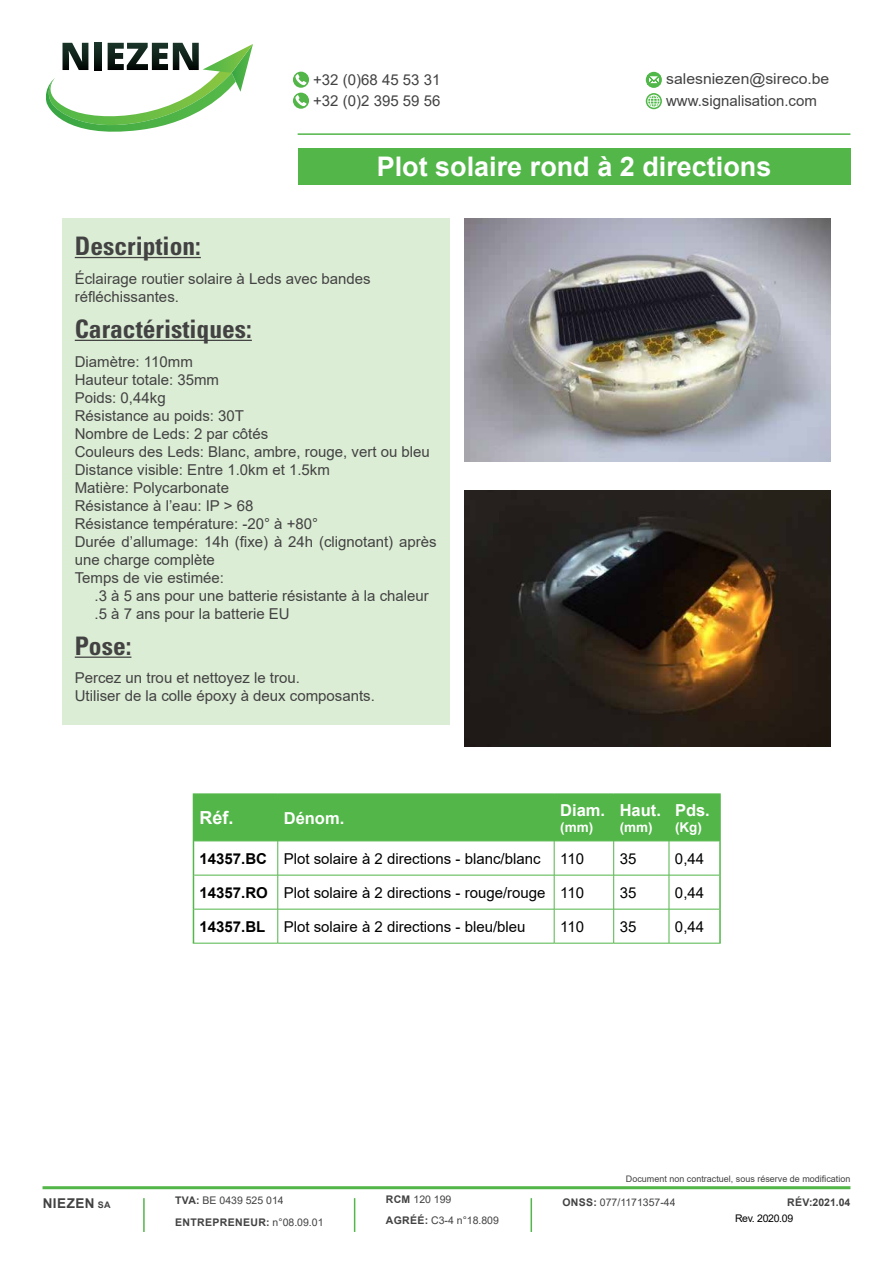
<style>
.page{position:relative;width:893px;height:1263px;background:#fff}
.page>*{position:absolute;margin:0;border:0;box-sizing:border-box;transform-origin:0 0}
.t1{font:700 27px "Arial";color:#fff}
.t2{font:700 condensed 25.5px "Univers LT Std";color:#434243}
.t3{font:700 18px "Arial";color:#fff}
.t4{font:700 16.5px "Arial";color:#fff}
.t5{font:15px/18px "Arial";color:#434243}
.t6{font:15px "Arial";color:#000}
.t7{font:15px/21.3px "Arial";color:#434243;scale:1.05 1}
.t8{font:700 13.5px "Arial";color:#fff}
.t9{font:700 13.5px "Arial";letter-spacing:.035em;color:#434243}
.t10{font:10.5px/21.1px "Arial";color:#434243}
.t11{font:700 10.5px "Arial";color:#434243}
.t12{font:10.5px "Arial";letter-spacing:-.03em;color:#000}
.t13{font:9px "Arial";color:#434243}
.s1{font-weight:700}
.s2{font-size:9px}
</style>
<div class="page">
<svg style="left:646px;top:72px;width:16px;height:16px"></svg>
<svg style="left:648px;top:75px;width:12px;height:10px"></svg>
<svg style="left:646px;top:93px;width:16px;height:16px"></svg>
<hr style="left:298px;top:133px;width:552px;height:2px;background:#52b648">
<svg style="left:293px;top:72px;width:16px;height:16px"></svg>
<svg style="left:295px;top:74px;width:12px;height:11px"></svg>
<svg style="left:293px;top:93px;width:16px;height:16px"></svg>
<svg style="left:295px;top:95px;width:12px;height:11px"></svg>
<svg style="left:46px;top:43px;width:207px;height:89px"></svg>
<hr style="left:43px;top:1186px;width:807px;height:3px;background:#52b648">
<hr style="left:143px;top:1198px;width:2px;height:34px;background:#52b648">
<hr style="left:354px;top:1198px;width:1px;height:34px;background:#52b648">
<hr style="left:531px;top:1198px;width:1px;height:34px;background:#52b648">
<div style="left:298px;top:148px;width:552px;height:37px;background:#52b648"></div>
<div style="left:62px;top:218px;width:387px;height:507px;background:#dbedd4"></div>
<hr style="left:75px;top:257px;width:126px;height:1px;background:#434243">
<hr style="left:75px;top:340px;width:177px;height:1px;background:#434243">
<hr style="left:75px;top:656px;width:56px;height:2px;background:#434243">
<div style="left:194px;top:795px;width:525px;height:46px;background:#52b648"></div>
<svg style="left:194px;top:842px;width:525px;height:101px"></svg>
<hr style="left:277px;top:795px;width:1px;height:46px;background:#52b648">
<hr style="left:554px;top:795px;width:1px;height:46px;background:#52b648">
<hr style="left:613px;top:795px;width:1px;height:46px;background:#52b648">
<hr style="left:669px;top:795px;width:1px;height:46px;background:#52b648">
<hr style="left:194px;top:841px;width:84px;height:1px;background:#52b648">
<hr style="left:278px;top:841px;width:276px;height:1px;background:#52b648">
<hr style="left:277px;top:841px;width:1px;height:34px;background:#52b648">
<hr style="left:554px;top:841px;width:60px;height:1px;background:#52b648">
<hr style="left:554px;top:841px;width:1px;height:34px;background:#52b648">
<hr style="left:614px;top:841px;width:55px;height:1px;background:#52b648">
<hr style="left:613px;top:841px;width:1px;height:34px;background:#52b648">
<hr style="left:669px;top:841px;width:50px;height:1px;background:#52b648">
<hr style="left:669px;top:841px;width:1px;height:34px;background:#52b648">
<hr style="left:194px;top:875px;width:84px;height:1px;background:#52b648">
<hr style="left:278px;top:875px;width:276px;height:1px;background:#52b648">
<hr style="left:277px;top:875px;width:1px;height:34px;background:#52b648">
<hr style="left:554px;top:875px;width:60px;height:1px;background:#52b648">
<hr style="left:554px;top:875px;width:1px;height:34px;background:#52b648">
<hr style="left:614px;top:875px;width:55px;height:1px;background:#52b648">
<hr style="left:613px;top:875px;width:1px;height:34px;background:#52b648">
<hr style="left:669px;top:875px;width:50px;height:1px;background:#52b648">
<hr style="left:669px;top:875px;width:1px;height:34px;background:#52b648">
<hr style="left:194px;top:909px;width:84px;height:1px;background:#52b648">
<hr style="left:278px;top:909px;width:276px;height:1px;background:#52b648">
<hr style="left:277px;top:909px;width:1px;height:34px;background:#52b648">
<hr style="left:554px;top:909px;width:60px;height:1px;background:#52b648">
<hr style="left:554px;top:909px;width:1px;height:34px;background:#52b648">
<hr style="left:614px;top:909px;width:55px;height:1px;background:#52b648">
<hr style="left:613px;top:909px;width:1px;height:34px;background:#52b648">
<hr style="left:669px;top:909px;width:50px;height:1px;background:#52b648">
<hr style="left:669px;top:909px;width:1px;height:34px;background:#52b648">
<hr style="left:193px;top:943px;width:85px;height:1px;background:#52b648">
<hr style="left:278px;top:943px;width:276px;height:1px;background:#52b648">
<hr style="left:554px;top:943px;width:60px;height:1px;background:#52b648">
<hr style="left:614px;top:943px;width:55px;height:1px;background:#52b648">
<hr style="left:669px;top:943px;width:52px;height:1px;background:#52b648">
<hr style="left:193px;top:793px;width:85px;height:2px;background:#52b648">
<hr style="left:193px;top:795px;width:1px;height:46px;background:#52b648">
<hr style="left:278px;top:793px;width:276px;height:2px;background:#52b648">
<hr style="left:554px;top:793px;width:60px;height:2px;background:#52b648">
<hr style="left:614px;top:793px;width:55px;height:2px;background:#52b648">
<hr style="left:669px;top:793px;width:52px;height:2px;background:#52b648">
<hr style="left:719px;top:795px;width:2px;height:46px;background:#52b648">
<hr style="left:193px;top:841px;width:1px;height:34px;background:#52b648">
<hr style="left:719px;top:841px;width:2px;height:34px;background:#52b648">
<hr style="left:193px;top:875px;width:1px;height:34px;background:#52b648">
<hr style="left:719px;top:875px;width:2px;height:34px;background:#52b648">
<hr style="left:193px;top:909px;width:1px;height:34px;background:#52b648">
<hr style="left:719px;top:909px;width:2px;height:34px;background:#52b648">
<img style="left:464px;top:218px;width:367px;height:244px">
<img style="left:464px;top:490px;width:367px;height:256px">
<p class="t5" style="left:313px;top:69px;width:129px;line-height:21px">+32 (0)68 45 53 31 +32 (0)2 395 59 56</p>
<p class="t7" style="left:666px;top:68px;width:157px">salesniezen@sireco.be www.signalisation.com</p>
<h1 class="t1" style="left:377px;top:148px;width:396px">Plot solaire rond à 2 directions</h1>
<h2 class="t2" style="left:75px;top:230px;width:128px">Description:</h2>
<p class="t5" style="left:75px;top:269px;width:297px">Éclairage routier solaire à Leds avec bandes réfléchissantes.</p>
<h2 class="t2" style="left:75px;top:313px;width:179px">Caractéristiques:</h2>
<p class="t5" style="left:75px;top:352px;width:363px">Diamètre: 110mm<br>Hauteur totale: 35mm<br>Poids: 0,44kg<br>Résistance au poids: 30T<br>Nombre de Leds: 2 par côtés<br>Couleurs des Leds: Blanc, ambre, rouge, vert ou bleu<br>Distance visible: Entre 1.0km et 1.5km<br>Matière: Polycarbonate<br>Résistance à l’eau: IP &gt; 68<br>Résistance température: -20° à +80°<br>Durée d’allumage: 14h (fixe) à 24h (clignotant) après une charge complète<br>Temps de vie estimée:</p>
<p class="t5" style="left:95px;top:586px;width:336px">.3 à 5 ans pour une batterie résistante à la chaleur .5 à 7 ans pour la batterie EU</p>
<h2 class="t2" style="left:75px;top:630px;width:58px">Pose:</h2>
<p class="t5" style="left:75px;top:669px;width:302px">Percez un trou et nettoyez le trou.<br>Utiliser de la colle époxy à deux composants.</p>
<p class="t3" style="left:199px;top:805px;width:36px">Réf.</p>
<p class="t4" style="left:284px;top:806px;width:62px">Dénom.</p>
<p class="t4" style="left:560px;top:798px;width:46px">Diam.</p>
<p class="t8" style="left:560px;top:818px;width:34px">(mm)</p>
<p class="t4" style="left:620px;top:798px;width:43px">Haut.</p>
<p class="t8" style="left:620px;top:818px;width:34px">(mm)</p>
<p class="t4" style="left:675px;top:798px;width:36px">Pds.</p>
<p class="t8" style="left:675px;top:818px;width:28px">(Kg)</p>
<p class="t6" style="left:199px;top:848px;width:343px"><span class="s1">14357.BC</span> Plot solaire à 2 directions - blanc/blanc</p>
<p class="t6" style="left:560px;top:848px;width:25px">110</p>
<p class="t6" style="left:620px;top:848px;width:18px">35</p>
<p class="t6" style="left:675px;top:848px;width:31px">0,44</p>
<p class="t6" style="left:199px;top:882px;width:386px"><span class="s1">14357.RO</span> Plot solaire à 2 directions - rouge/rouge 110</p>
<p class="t6" style="left:620px;top:882px;width:18px">35</p>
<p class="t6" style="left:675px;top:882px;width:31px">0,44</p>
<p class="t6" style="left:199px;top:916px;width:328px"><span class="s1">14357.BL</span> Plot solaire à 2 directions - bleu/bleu</p>
<p class="t6" style="left:560px;top:916px;width:25px">110</p>
<p class="t6" style="left:620px;top:916px;width:18px">35</p>
<p class="t6" style="left:675px;top:916px;width:31px">0,44</p>
<p class="t13" style="left:626px;top:1173px;width:226px">Document non contractuel, sous réserve de modification</p>
<p class="t12" style="left:735px;top:1211px;width:60px">Rev. 2020.09</p>
<p class="t9" style="left:43px;top:1194px;width:70px">NIEZEN <span class="s2">SA</span></p>
<p class="t10" style="left:175px;top:1190px;width:150px"><span class="s1">TVA:</span> BE 0439 525 014<br><span class="s1">ENTREPRENEUR:</span> n°08.09.01</p>
<p class="t10" style="left:386px;top:1188px;width:115px"><span class="s1">RCM</span> 120 199<br><span class="s1">AGRÉÉ:</span> C3-4 n°18.809</p>
<p class="t10" style="left:562px;top:1191px;width:115px"><span class="s1">ONSS:</span> 077/1171357-44</p>
<p class="t11" style="left:787px;top:1195px;width:65px">RÉV:2021.04</p>
</div>
